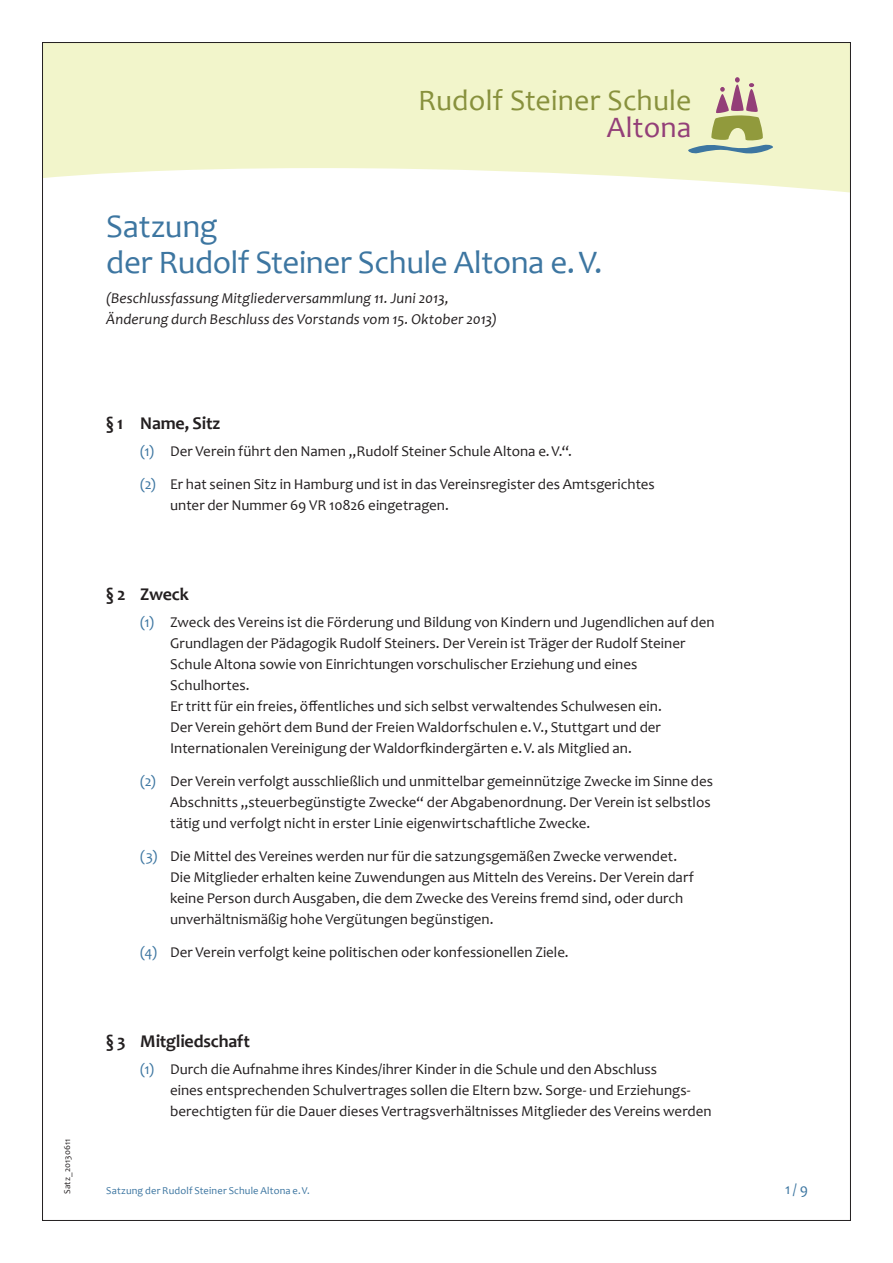
<style>
.page{position:relative;width:893px;height:1263px;background:#fff}
.page>*{position:absolute;margin:0;border:0;box-sizing:border-box;transform-origin:0 0}
.Thema22_24_lb_blau{font:33px/36px "Candara";letter-spacing:-.01em;color:#3d76a1}
.t1{font:29.85px "Candara";letter-spacing:.005em;color:#88913d}
.t2{font:29.85px "Candara";letter-spacing:.005em;color:#933f78}
.HLcopy12_14_lb_k_ein{font:700 18px "Candara";letter-spacing:-.01em;color:#231f20}
.Copy10_14_lb_k_einzu{font:15px/21px "Candara";color:#231f20}
.Copy_10_14_lb_k_ital{font:italic 15px/21px "Candara";letter-spacing:.01em;color:#231f20}
.Copy10_14_lb_k{font:15px "Candara";color:#3d76a1}
.t3{font:10.5px "Candara";letter-spacing:.015em;color:#3d76a1}
.t4{font:9px "Candara";letter-spacing:.015em;color:#231f20}
.s1{color:#3d76a1}
</style>
<div class="page">
<svg style="left:44px;top:44px;width:805px;height:149px;background:#f3f6d1"></svg>
<svg style="left:687px;top:77px;width:86px;height:78px;background:#d0d0ac"></svg>
<h2 class="t1" style="left:418px;top:82px;width:275px">Rudolf Steiner Schule</h2>
<h2 class="t2" style="left:607px;top:109px;width:86px">Altona</h2>
<p class="Thema22_24_lb_blau" style="left:106px;top:208px;width:498px">Satzung<br>der Rudolf Steiner Schule Altona e.V.</p>
<p class="Copy_10_14_lb_k_ital" style="left:106px;top:288px;width:392px">(Beschlussfassung Mitgliederversammlung 11. Juni 2013,<br>Änderung durch Beschluss des Vorstands vom 15. Oktober 2013)</p>
<p class="t4" style="left:62px;top:1194px;width:57px;rotate:-90deg">Satz_20130611</p>
<p class="HLcopy12_14_lb_k_ein" style="left:106px;top:412px;width:116px">§ 1 Name, Sitz</p>
<p class="Copy10_14_lb_k_einzu" style="left:140px;top:441px;width:433px"><span class="s1">(1)</span> Der Verein führt den Namen „Rudolf Steiner Schule Altona e.V.“.</p>
<p class="Copy10_14_lb_k_einzu" style="left:170px;top:474px;width:486px;text-indent:-30px"><span class="s1">(2)</span> Er hat seinen Sitz in Hamburg und ist in das Vereinsregister des Amtsgerichtes unter der Nummer 69 VR 10826 eingetragen.</p>
<p class="HLcopy12_14_lb_k_ein" style="left:106px;top:583px;width:84px">§ 2 Zweck</p>
<p class="Copy10_14_lb_k_einzu" style="left:170px;top:612px;width:546px;text-indent:-30px"><span class="s1">(1)</span> Zweck des Vereins ist die Förderung und Bildung von Kindern und Jugendlichen auf den Grundlagen der Pädagogik Rudolf Steiners. Der Verein ist Träger der Rudolf Steiner Schule Altona sowie von Einrichtungen vorschulischer Erziehung und eines Schulhortes.<br>Er tritt für ein freies, öffentliches und sich selbst verwaltendes Schulwesen ein.<br>Der Verein gehört dem Bund der Freien Waldorfschulen e.V., Stuttgart und der Internationalen Vereinigung der Waldorfkindergärten e.V. als Mitglied an.</p>
<p class="Copy10_14_lb_k_einzu" style="left:170px;top:771px;width:544px;text-indent:-30px"><span class="s1">(2)</span> Der Verein verfolgt ausschließlich und unmittelbar gemeinnützige Zwecke im Sinne des<br>Abschnitts „steuerbegünstigte Zwecke“ der Abgabenordnung. Der Verein ist selbstlos tätig und verfolgt nicht in erster Linie eigenwirtschaftliche Zwecke.</p>
<p class="Copy10_14_lb_k_einzu" style="left:170px;top:846px;width:525px;text-indent:-30px"><span class="s1">(3)</span> Die Mittel des Vereines werden nur für die satzungsgemäßen Zwecke verwendet.<br>Die Mitglieder erhalten keine Zuwendungen aus Mitteln des Vereins. Der Verein darf keine Person durch Ausgaben, die dem Zwecke des Vereins fremd sind, oder durch unverhältnismäßig hohe Vergütungen begünstigen.</p>
<p class="Copy10_14_lb_k_einzu" style="left:140px;top:942px;width:430px"><span class="s1">(4)</span> Der Verein verfolgt keine politischen oder konfessionellen Ziele.</p>
<p class="HLcopy12_14_lb_k_ein" style="left:106px;top:1030px;width:145px">§ 3 Mitgliedschaft</p>
<p class="Copy10_14_lb_k_einzu" style="left:170px;top:1059px;width:543px;text-indent:-30px"><span class="s1">(1)</span> Durch die Aufnahme ihres Kindes/ihrer Kinder in die Schule und den Abschluss<br>eines entsprechenden Schulvertrages sollen die Eltern bzw. Sorge- und Erziehungs&shy;berechtigten für die Dauer dieses Vertragsverhältnisses Mitglieder des Vereins werden</p>
<p class="t3" style="left:106px;top:1184px;width:205px">Satzung der Rudolf Steiner Schule Altona e.V.</p>
<p class="Copy10_14_lb_k" style="left:785px;top:1180px;width:24px">1 / 9</p>
</div>
